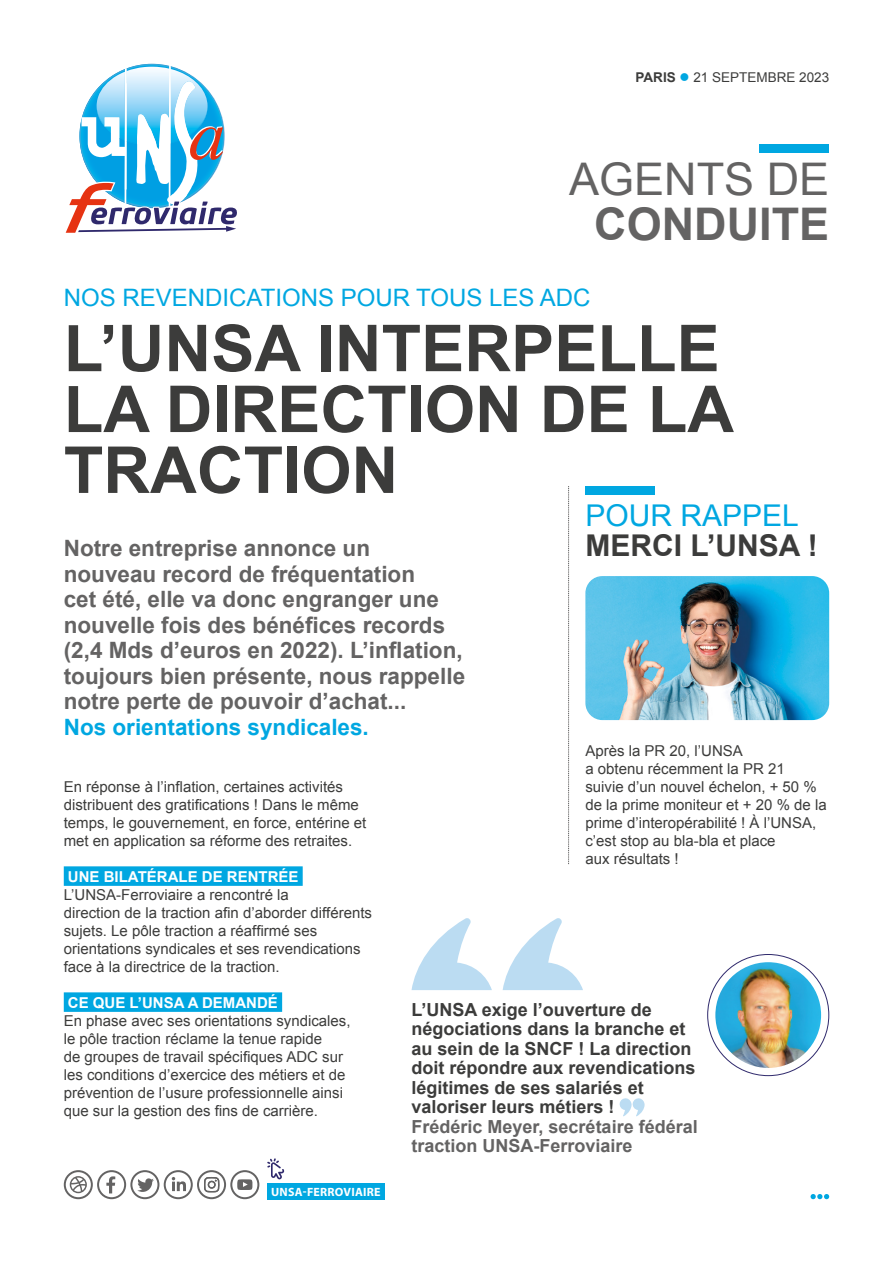
<style>
.page{position:relative;width:893px;height:1263px;background:#fff}
.page>*{position:absolute;margin:0;border:0;box-sizing:border-box;transform-origin:0 0}
.t1{font:700 64.8px/60.9px "Arial";color:#3c3c3b}
.t2{font:45px "Arial";color:#646363}
.t3{font:700 45px "Arial";color:#646363}
.t4{font:700 30px "Arial";color:#3c3c3b}
.t5{font:30px "Arial";color:#00a7e1}
.t6{font:24px "Arial";color:#00a7e1}
.t7{font:700 22.5px/25.5px "Arial";color:#646363}
.t8{font:700 22.5px "Arial";color:#00a7e1}
.t9{font:700 18px/19.5px "Arial";color:#3c3c3b}
.t10{font:700 18px/19.5px "Arial";color:#646363}
.t11{font:15px/18px "Arial";color:#3c3c3b}
.t12{font:700 15px "Arial";color:#fff}
.t13{font:13.5px "Arial";color:#3c3c3b}
.t14{font:700 12px "Myriad Pro";letter-spacing:.02em;color:#fff}
.s1{font-weight:700}
.s2{color:#00a7e1}
</style>
<div class="page">
<svg style="left:65px;top:64px;width:172px;height:169px"></svg>
<div style="left:759px;top:144px;width:70px;height:8px;background:#00a7e1"></div>
<div style="left:267px;top:1183px;width:118px;height:16px;background:#00a7e1"></div>
<svg style="left:64px;top:1170px;width:195px;height:29px"></svg>
<svg style="left:267px;top:1158px;width:17px;height:22px"></svg>
<svg style="left:503px;top:918px;width:80px;height:72px"></svg>
<svg style="left:411px;top:918px;width:81px;height:72px"></svg>
<svg style="left:619px;top:1098px;width:26px;height:18px"></svg>
<img style="left:715px;top:962px;width:106px;height:106px;border-radius:53px">
<div style="left:64px;top:866px;width:239px;height:20px;background:#00a7e1"></div>
<div style="left:64px;top:992px;width:218px;height:20px;background:#00a7e1"></div>
<div style="left:585px;top:486px;width:70px;height:8px;background:#00a7e1"></div>
<svg style="left:568px;top:486px;width:1px;height:378px"></svg>
<img style="left:585px;top:576px;width:244px;height:144px">
<svg style="left:810px;top:1194px;width:19px;height:5px"></svg>
<p class="t13" style="left:635px;top:69px;width:195px"><span class="s1">PARIS</span> <span class="s2">●</span> 21 SEPTEMBRE 2023</p>
<h2 class="t2" style="left:569px;top:149px;width:262px">AGENTS DE</h2>
<h2 class="t3" style="left:594px;top:194px;width:236px">CONDUITE</h2>
<h3 class="t6" style="left:64px;top:281px;width:528px">NOS REVENDICATIONS POUR TOUS LES ADC</h3>
<h1 class="t1" style="left:64px;top:320px;width:672px">L’UNSA INTERPELLE<br>LA DIRECTION DE LA<br>TRACTION</h1>
<p class="t7" style="left:64px;top:536px;width:403px">Notre entreprise annonce un nouveau record de fréquentation<br>cet été, elle va donc engranger une nouvelle fois des bénéfices records (2,4 Mds d’euros en 2022). L’inflation, toujours bien présente, nous rappelle notre perte de pouvoir d’achat...</p>
<h3 class="t8" style="left:64px;top:712px;width:307px">Nos orientations syndicales.</h3>
<h3 class="t5" style="left:585px;top:496px;width:215px">POUR RAPPEL</h3>
<h3 class="t4" style="left:585px;top:526px;width:234px">MERCI L’UNSA !</h3>
<p class="t11" style="left:64px;top:778px;width:304px">En réponse à l’inflation, certaines activités distribuent des gratifications ! Dans le même temps, le gouvernement, en force, entérine et met en application sa réforme des retraites.</p>
<p class="t12" style="left:68px;top:867px;width:232px">UNE BILATÉRALE DE RENTRÉE</p>
<p class="t11" style="left:64px;top:886px;width:310px">L’UNSA-Ferroviaire a rencontré la<br>direction de la traction afin d’aborder différents sujets. Le pôle traction a réaffirmé ses orientations syndicales et ses revendications face à la directrice de la traction.</p>
<p class="t12" style="left:68px;top:993px;width:212px">CE QUE L’UNSA A DEMANDÉ</p>
<p class="t11" style="left:64px;top:1012px;width:288px">En phase avec ses orientations syndicales, le pôle traction réclame la tenue rapide<br>de groupes de travail spécifiques ADC sur les conditions d’exercice des métiers et de prévention de l’usure professionnelle ainsi que sur la gestion des fins de carrière.</p>
<p class="t14" style="left:271px;top:1184px;width:111px">UNSA-FERROVIAIRE</p>
<p class="t11" style="left:585px;top:742px;width:243px">Après la PR 20, l’UNSA<br>a obtenu récemment la PR 21<br>suivie d’un nouvel échelon, + 50 % de la prime moniteur et + 20 % de la prime d’interopérabilité ! À l’UNSA, c’est stop au bla-bla et place<br>aux résultats !</p>
<p class="t9" style="left:411px;top:1000px;width:286px">L’UNSA exige l’ouverture de négociations dans la branche et au sein de la SNCF ! La direction doit répondre aux revendications légitimes de ses salariés et valoriser leurs métiers !</p>
<p class="t10" style="left:411px;top:1117px;width:288px">Frédéric Meyer, secrétaire fédéral traction UNSA-Ferroviaire</p>
</div>
